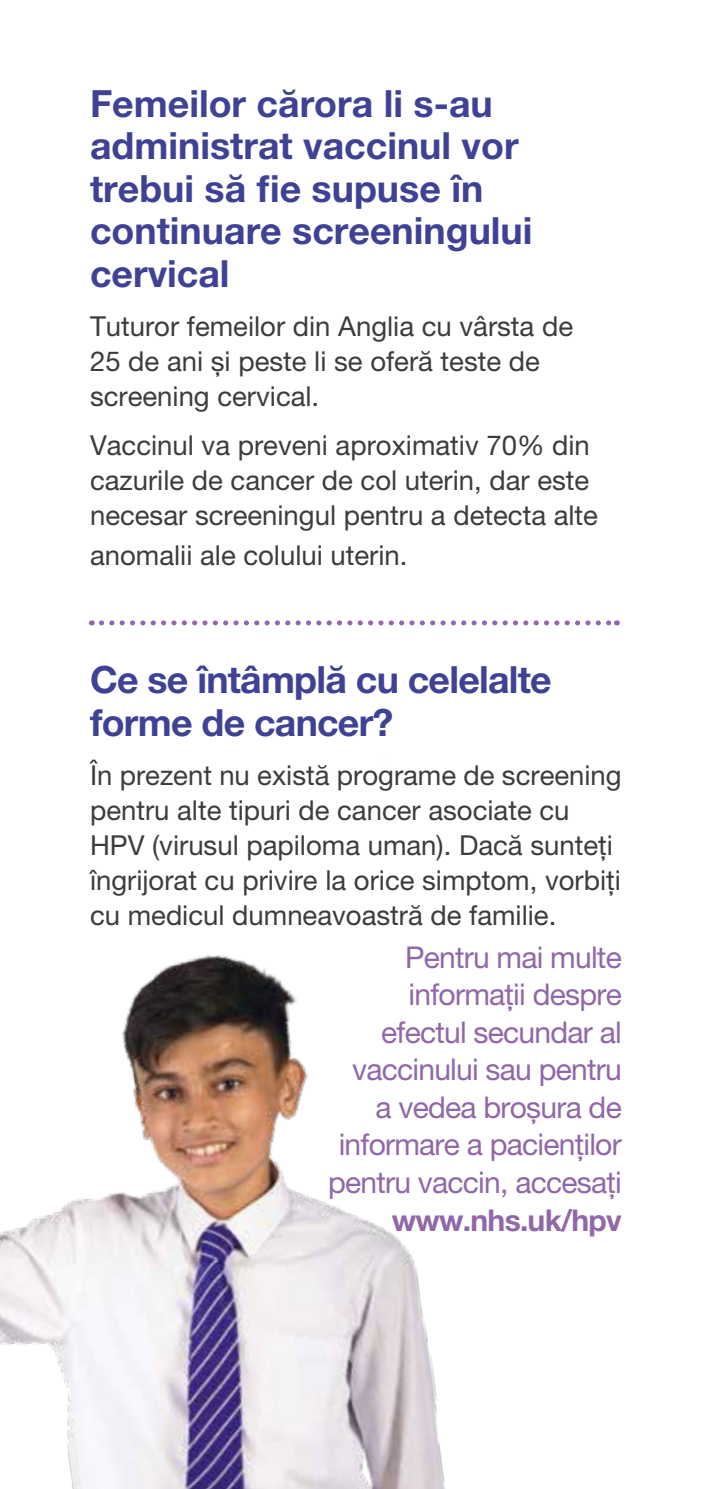
<style>
.page{position:relative;width:709px;height:1489px;background:#fff}
.page>*{position:absolute;margin:0;border:0;box-sizing:border-box;transform-origin:0 0}
.t1{font:700 37.5px/42.5px "Helvetica Neue LT Pro";color:#3f4294}
.t2{font:700 37.5px/42.5px "Helvetica Neue LT Pro";letter-spacing:-.02em;color:#3f4294}
.t3{font:30px/37.5px "Helvetica Neue LT Pro";letter-spacing:-.025em;color:#9067a9;text-align:right}
.t4{font:700 30px "Helvetica Neue LT Pro";letter-spacing:-.025em;color:#9067a9}
.t5{font:27.5px/35px "Helvetica Neue LT Pro";color:#3c3c3b}
</style>
<div class="page">
<img style="left:0;top:955px;width:445px;height:533px">
<svg style="left:101px;top:620px;width:516px;height:5px"></svg>
<h1 class="t1" style="left:90px;top:81px;width:444px">Femeilor cărora li s-au administrat vaccinul vor trebui să fie supuse în continuare screeningului cervical</h1>
<p class="t5" style="left:90px;top:308px;width:484px">Tuturor femeilor din Anglia cu vârsta de<br>25 de ani și peste li se oferă teste de screening cervical.</p>
<p class="t5" style="left:90px;top:427px;width:509px">Vaccinul va preveni aproximativ 70% din cazurile de cancer de col uterin, dar este necesar screeningul pentru a detecta alte</p>
<p class="t5" style="left:90px;top:538px;width:319px">anomalii ale colului uterin.</p>
<h1 class="t2" style="left:90px;top:657px;width:463px">Ce se întâmplă cu celelalte forme de cancer?</h1>
<p class="t5" style="left:90px;top:757px;width:533px">În prezent nu există programe de screening pentru alte tipuri de cancer asociate cu HPV (virusul papiloma uman). Dacă sunteți îngrijorat cu privire la orice simptom, vorbiți cu medicul dumneavoastră de familie.</p>
<p class="t3" style="left:328px;top:938px;width:295px">Pentru mai multe informații despre efectul secundar al vaccinului sau pentru<br>a vedea broșura de informare a pacienților pentru vaccin, accesați</p>
<p class="t4" style="left:392px;top:1201px;width:231px">www.nhs.uk/hpv</p>
</div>
